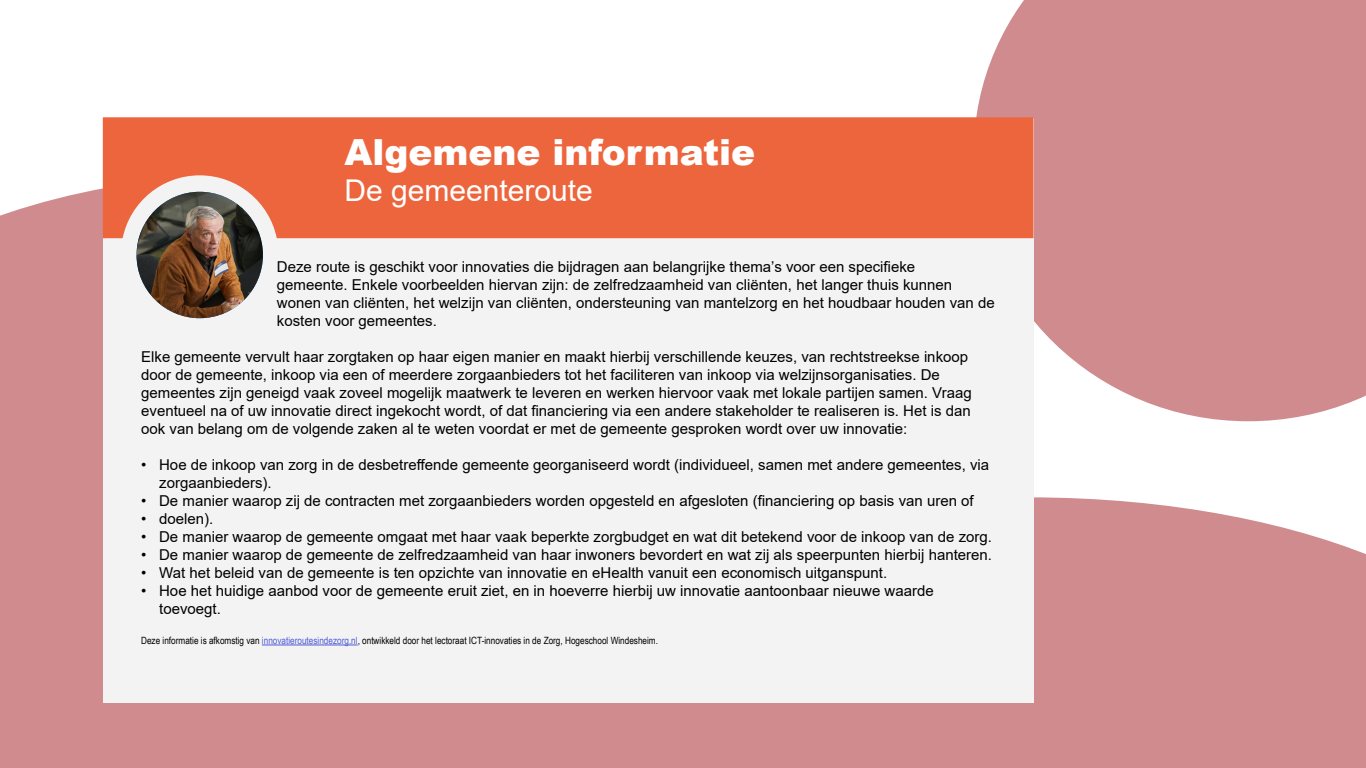
<style>
.page{position:relative;width:1366px;height:768px;background:#fff}
.page>*{position:absolute;margin:0;border:0;box-sizing:border-box;transform-origin:0 0}
.t1{font:900 36px "Arial";color:#fff}
.t2{font:30px "Arial";color:#fff}
.t3{font:15px/18px "Arial";color:#000}
.t4{font:10px "Arial Narrow";color:#000}
.s1{color:#4f5cd6}
</style>
<div class="page">
<div style="left:0;top:175px;width:518px;height:593px;background:#d08b8f"></div>
<div style="left:518px;top:497px;width:848px;height:271px;background:#d08b8f"></div>
<div style="left:976px;top:0;width:390px;height:421px;background:#d08b8f"></div>
<div style="left:103px;top:118px;width:931px;height:585px;background:#f3f3f3"></div>
<div style="left:103px;top:117px;width:931px;height:121px;background:#ed653d"></div>
<img style="left:137px;top:192px;width:126px;height:126px;border-radius:63px">
<hr style="left:262px;top:645px;width:96px;height:1px;background:#4f5cd6">
<h1 class="t1" style="left:344px;top:126px;width:412px">Algemene informatie</h1>
<h2 class="t2" style="left:344px;top:170px;width:250px">De gemeenteroute</h2>
<p class="t3" style="left:277px;top:258px;width:719px">Deze route is geschikt voor innovaties die bijdragen aan belangrijke thema’s voor een specifieke<br>gemeente. Enkele voorbeelden hiervan zijn: de zelfredzaamheid van cliënten, het langer thuis kunnen wonen van cliënten, het welzijn van cliënten, ondersteuning van mantelzorg en het houdbaar houden van de kosten voor gemeentes.</p>
<p class="t3" style="left:141px;top:348px;width:832px">Elke gemeente vervult haar zorgtaken op haar eigen manier en maakt hierbij verschillende keuzes, van rechtstreekse inkoop door de gemeente, inkoop via een of meerdere zorgaanbieders tot het faciliteren van inkoop via welzijnsorganisaties. De gemeentes zijn geneigd vaak zoveel mogelijk maatwerk te leveren en werken hiervoor vaak met lokale partijen samen. Vraag eventueel na of uw innovatie direct ingekocht wordt, of dat financiering via een andere stakeholder te realiseren is. Het is dan ook van belang om de volgende zaken al te weten voordat er met de gemeente gesproken wordt over uw innovatie:</p>
<p class="t3" style="left:159px;top:456px;width:832px;text-indent:-18px">• Hoe de inkoop van zorg in de desbetreffende gemeente georganiseerd wordt (individueel, samen met andere gemeentes, via zorgaanbieders).</p>
<p class="t3" style="left:141px;top:492px;width:834px">• De manier waarop zij de contracten met zorgaanbieders worden opgesteld en afgesloten (financiering op basis van uren of</p>
<p class="t3" style="left:141px;top:510px;width:74px">• doelen).</p>
<p class="t3" style="left:141px;top:528px;width:852px">• De manier waarop de gemeente omgaat met haar vaak beperkte zorgbudget en wat dit betekend voor de inkoop van de zorg.</p>
<p class="t3" style="left:141px;top:546px;width:852px">• De manier waarop de gemeente de zelfredzaamheid van haar inwoners bevordert en wat zij als speerpunten hierbij hanteren.</p>
<p class="t3" style="left:141px;top:564px;width:748px">• Wat het beleid van de gemeente is ten opzichte van innovatie en eHealth vanuit een economisch uitganspunt.</p>
<p class="t3" style="left:159px;top:582px;width:776px;text-indent:-18px">• Hoe het huidige aanbod voor de gemeente eruit ziet, en in hoeverre hierbij uw innovatie aantoonbaar nieuwe waarde toevoegt.</p>
<p class="t4" style="left:141px;top:633px;width:518px">Deze informatie is afkomstig van <span class="s1">innovatieroutesindezorg.nl</span>, ontwikkeld door het lectoraat ICT-innovaties in de Zorg, Hogeschool Windesheim.</p>
</div>
